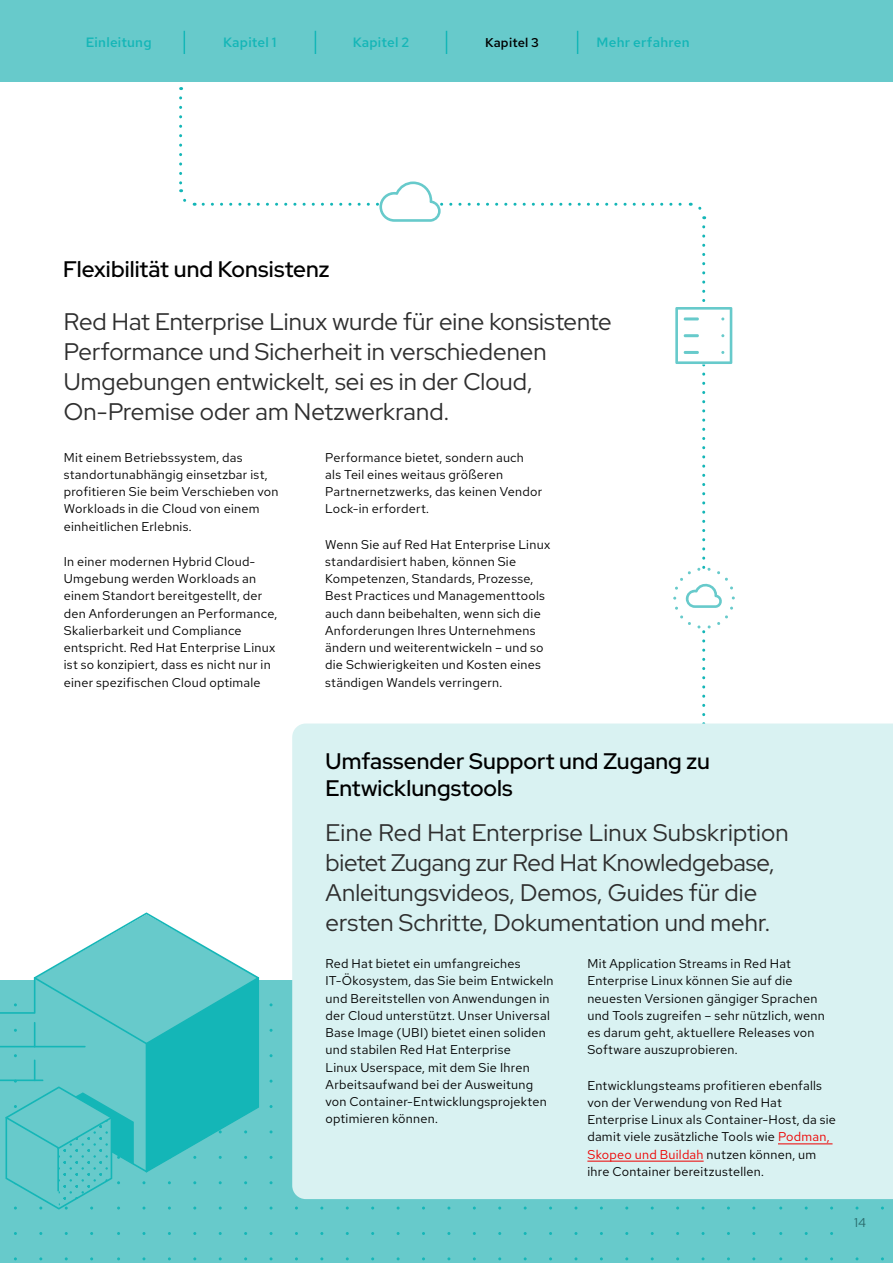
<style>
.page{position:relative;width:893px;height:1263px;background:#fff}
.page>*{position:absolute;margin:0;border:0;box-sizing:border-box;transform-origin:0 0}
.t1{font:24px/30px "Red Hat Display";color:#2e2e2e}
.t2{font:500 22.5px/27px "Red Hat Display";letter-spacing:.005em;color:#000}
.t3{font:500 13.5px "Red Hat Text";letter-spacing:.015em;color:#14b6b7}
.t4{font:12.75px/17.2px "Red Hat Text";letter-spacing:.02em;color:#000}
.t5{font:500 12.75px "Red Hat Text";letter-spacing:.015em;color:#000}
.t6{font:12.75px "Red Hat Text";color:#286869}
.s1{color:#e00}
</style>
<div class="page">
<div style="left:0;top:0;width:893px;height:81px;background:#67cacb"></div>
<svg style="left:184px;top:31px;width:1px;height:23px"></svg>
<svg style="left:315px;top:31px;width:1px;height:23px"></svg>
<svg style="left:446px;top:31px;width:1px;height:23px"></svg>
<svg style="left:577px;top:31px;width:1px;height:23px"></svg>
<svg style="left:203px;top:203px;width:479px;height:3px"></svg>
<svg style="left:179px;top:98px;width:16px;height:108px"></svg>
<svg style="left:690px;top:203px;width:17px;height:16px"></svg>
<div style="left:0;top:980px;width:893px;height:283px;background:#67cacb"></div>
<svg style="left:35px;top:912px;width:223px;height:65px"></svg>
<svg style="left:0;top:977px;width:259px;height:232px"></svg>
<div style="left:292px;top:723px;width:601px;height:476px;background:#d9f2f2"></div>
<hr style="left:778px;top:1143px;width:54px;height:1px;background:#e00">
<hr style="left:587px;top:1161px;width:117px;height:1px;background:#e00">
<svg style="left:379px;top:181px;width:62px;height:41px"></svg>
<svg style="left:673px;top:227px;width:62px;height:508px"></svg>
<p class="t3" style="left:86px;top:34px;width:67px">Einleitung</p>
<p class="t3" style="left:223px;top:34px;width:55px">Kapitel 1</p>
<p class="t3" style="left:353px;top:34px;width:58px">Kapitel 2</p>
<p class="t5" style="left:485px;top:34px;width:56px">Kapitel 3</p>
<p class="t3" style="left:597px;top:34px;width:95px">Mehr erfahren</p>
<h2 class="t2" style="left:63px;top:256px;width:268px">Flexibilität und Konsistenz</h2>
<h1 class="t1" style="left:64px;top:306px;width:549px">Red Hat Enterprise Linux wurde für eine konsistente Performance und Sicherheit in verschiedenen Umgebungen entwickelt, sei es in der Cloud, On-Premise oder am Netzwerkrand.</h1>
<p class="t4" style="left:64px;top:448px;width:216px">Mit einem Betriebssystem, das standortunabhängig einsetzbar ist, profitieren Sie beim Verschieben von<br>Workloads in die Cloud von einem einheitlichen Erlebnis.</p>
<p class="t4" style="left:64px;top:553px;width:215px">In einer modernen Hybrid Cloud-Umgebung werden Workloads an einem Standort bereitgestellt, der den Anforderungen an Performance, Skalierbarkeit und Compliance entspricht. Red Hat Enterprise Linux ist so konzipiert, dass es nicht nur in einer spezifischen Cloud optimale</p>
<p class="t4" style="left:325px;top:448px;width:219px">Performance bietet, sondern auch als Teil eines weitaus größeren<br>Partnernetzwerks, das keinen Vendor<br>Lock-in erfordert.</p>
<p class="t4" style="left:325px;top:535px;width:227px">Wenn Sie auf Red Hat Enterprise Linux standardisiert haben, können Sie Kompetenzen, Standards, Prozesse, Best Practices und Managementtools auch dann beibehalten, wenn sich die Anforderungen Ihres Unternehmens ändern und weiterentwickeln – und so die Schwierigkeiten und Kosten eines ständigen Wandels verringern.</p>
<h2 class="t2" style="left:326px;top:747px;width:386px">Umfassender Support und Zugang zu<br>Entwicklungstools</h2>
<h1 class="t1" style="left:326px;top:817px;width:465px">Eine Red Hat Enterprise Linux Subskription bietet Zugang zur Red Hat Knowledgebase, Anleitungsvideos, Demos, Guides für die ersten Schritte, Dokumentation und mehr.</h1>
<p class="t4" style="left:326px;top:955px;width:229px">Red Hat bietet ein umfangreiches IT-Ökosystem, das Sie beim Entwickeln und Bereitstellen von Anwendungen in der Cloud unterstützt. Unser Universal Base Image (UBI) bietet einen soliden und stabilen Red Hat Enterprise<br>Linux Userspace, mit dem Sie Ihren Arbeitsaufwand bei der Ausweitung von Container-Entwicklungsprojekten optimieren können.</p>
<p class="t4" style="left:587px;top:955px;width:239px">Mit Application Streams in Red Hat Enterprise Linux können Sie auf die neuesten Versionen gängiger Sprachen und Tools zugreifen – sehr nützlich, wenn es darum geht, aktuellere Releases von Software auszuprobieren.</p>
<p class="t4" style="left:587px;top:1076px;width:250px">Entwicklungsteams profitieren ebenfalls von der Verwendung von Red Hat Enterprise Linux als Container-Host, da sie damit viele zusätzliche Tools wie <span class="s1">Podman, Skopeo und Buildah</span> nutzen können, um ihre Container bereitzustellen.</p>
<p class="t6" style="left:854px;top:1214px;width:13px">14</p>
</div>
